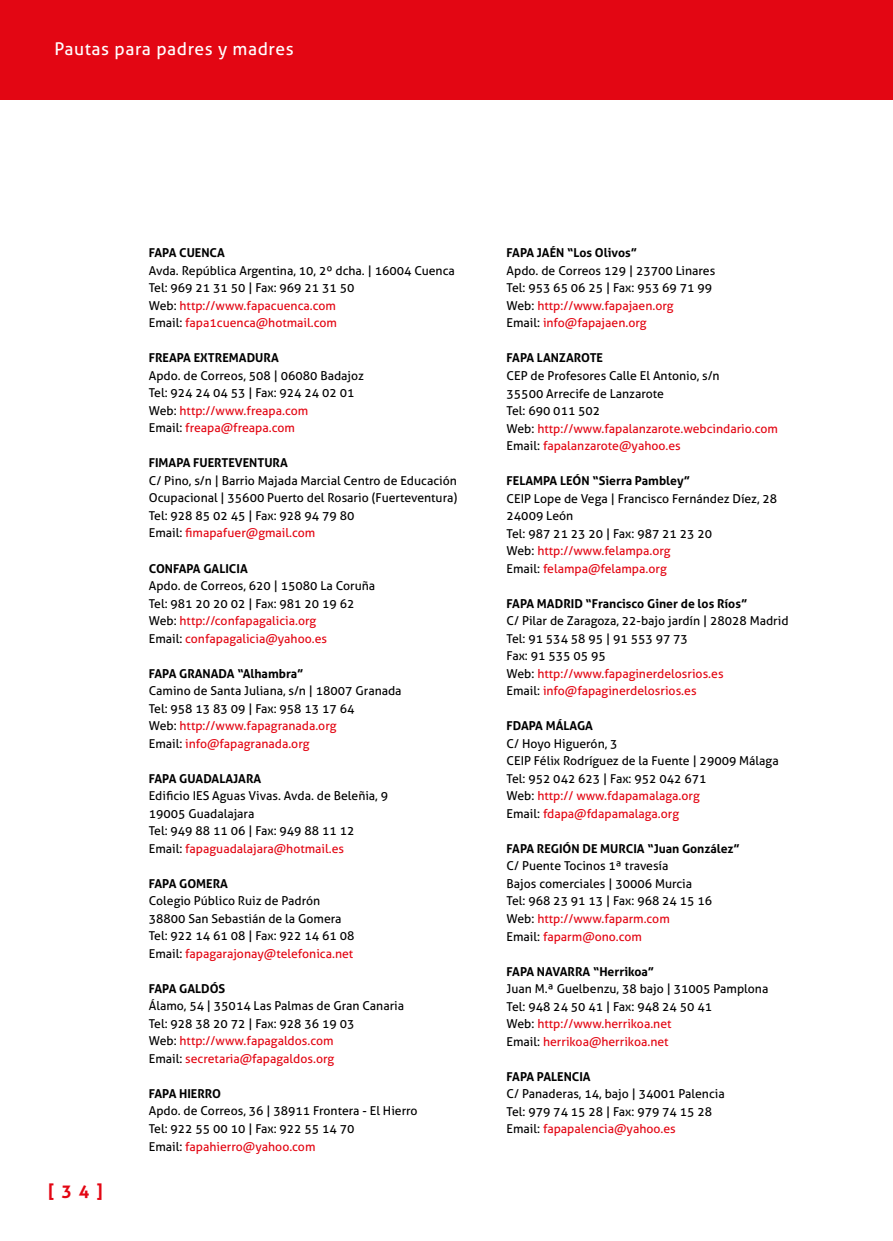
<style>
.page{position:relative;width:893px;height:1241px;background:#fff}
.page>*{position:absolute;margin:0;border:0;box-sizing:border-box;transform-origin:0 0}
.t1{font:17.5px "Aller";letter-spacing:.035em;color:#fff}
.t2{font:700 17.5px "Aller";color:#e30613}
.t3{font:12.25px/17.5px "Aller";color:#000}
.t4{font:700 12.25px "Aller";color:#000}
.s1{color:#e30613}
</style>
<div class="page">
<div style="left:0;top:0;width:893px;height:99px;background:#e30613"></div>
<h1 class="t1" style="left:54px;top:38px;width:241px">Pautas para padres y madres</h1>
<h1 class="t2" style="left:48px;top:1179px;width:56px">[34]</h1>
<p class="t4" style="left:149px;top:245px;width:78px">FAPA CUENCA</p>
<p class="t3" style="left:149px;top:261px;width:308px">Avda. República Argentina, 10, 2º dcha. | 16004 Cuenca Tel: 969 21 31 50 | Fax: 969 21 31 50<br>Web: <span class="s1">http://www.fapacuenca.com<br></span>Email: <span class="s1">fapa1cuenca@hotmail.com</span></p>
<p class="t4" style="left:149px;top:350px;width:131px">FREAPA EXTREMADURA</p>
<p class="t3" style="left:149px;top:366px;width:217px">Apdo. de Correos, 508 | 06080 Badajoz<br>Tel: 924 24 04 53 | Fax: 924 24 02 01<br>Web: <span class="s1">http://www.freapa.com<br></span>Email: <span class="s1">freapa@freapa.com</span></p>
<p class="t4" style="left:149px;top:455px;width:141px">FIMAPA FUERTEVENTURA</p>
<p class="t3" style="left:149px;top:471px;width:310px">C/ Pino, s/n | Barrio Majada Marcial Centro de Educación Ocupacional | 35600 Puerto del Rosario (Fuerteventura)<br>Tel: 928 85 02 45 | Fax: 928 94 79 80<br>Email: <span class="s1">fimapafuer@gmail.com</span></p>
<p class="t4" style="left:149px;top:560px;width:101px">CONFAPA GALICIA</p>
<p class="t3" style="left:149px;top:576px;width:228px">Apdo. de Correos, 620 | 15080 La Coruña Tel: 981 20 20 02 | Fax: 981 20 19 62<br>Web: <span class="s1">http://confapagalicia.org<br></span>Email: <span class="s1">confapagalicia@yahoo.es</span></p>
<p class="t4" style="left:149px;top:665px;width:156px">FAPA GRANADA “Alhambra”</p>
<p class="t3" style="left:149px;top:682px;width:254px">Camino de Santa Juliana, s/n | 18007 Granada Tel: 958 13 83 09 | Fax: 958 13 17 64<br>Web: <span class="s1">http://www.fapagranada.org<br></span>Email: <span class="s1">info@fapagranada.org</span></p>
<p class="t4" style="left:149px;top:770px;width:114px">FAPA GUADALAJARA</p>
<p class="t3" style="left:149px;top:787px;width:241px">Edificio IES Aguas Vivas. Avda. de Beleñia, 9<br>19005 Guadalajara<br>Tel: 949 88 11 06 | Fax: 949 88 11 12<br>Email: <span class="s1">fapaguadalajara@hotmail.es</span></p>
<p class="t4" style="left:149px;top:875px;width:81px">FAPA GOMERA</p>
<p class="t3" style="left:149px;top:892px;width:207px">Colegio Público Ruiz de Padrón 38800 San Sebastián de la Gomera Tel: 922 14 61 08 | Fax: 922 14 61 08<br>Email: <span class="s1">fapagarajonay@telefonica.net</span></p>
<p class="t4" style="left:149px;top:980px;width:78px">FAPA GALDÓS</p>
<p class="t3" style="left:149px;top:997px;width:257px">Álamo, 54 | 35014 Las Palmas de Gran Canaria Tel: 928 38 20 72 | Fax: 928 36 19 03<br>Web: <span class="s1">http://www.fapagaldos.com<br></span>Email: <span class="s1">secretaria@fapagaldos.org</span></p>
<p class="t4" style="left:149px;top:1085px;width:74px">FAPA HIERRO</p>
<p class="t3" style="left:149px;top:1102px;width:270px">Apdo. de Correos, 36 | 38911 Frontera - El Hierro<br>Tel: 922 55 00 10 | Fax: 922 55 14 70<br>Email: <span class="s1">fapahierro@yahoo.com</span></p>
<p class="t4" style="left:507px;top:245px;width:132px">FAPA JAÉN “Los Olivos”</p>
<p class="t3" style="left:507px;top:262px;width:210px">Apdo. de Correos 129 | 23700 Linares<br>Tel: 953 65 06 25 | Fax: 953 69 71 99<br>Web: <span class="s1">http://www.fapajaen.org<br></span>Email: <span class="s1">info@fapajaen.org</span></p>
<p class="t4" style="left:507px;top:350px;width:98px">FAPA LANZAROTE</p>
<p class="t3" style="left:507px;top:367px;width:273px">CEP de Profesores Calle El Antonio, s/n<br>35500 Arrecife de Lanzarote<br>Tel: 690 011 502<br>Web: <span class="s1">http://www.fapalanzarote.webcindario.com </span>Email: <span class="s1">fapalanzarote@yahoo.es</span></p>
<p class="t4" style="left:507px;top:473px;width:185px">FELAMPA LEÓN “Sierra Pambley”</p>
<p class="t3" style="left:507px;top:489px;width:272px">CEIP Lope de Vega | Francisco Fernández Díez, 28<br>24009 León<br>Tel: 987 21 23 20 | Fax: 987 21 23 20<br>Web: <span class="s1">http://www.felampa.org<br></span>Email: <span class="s1">felampa@felampa.org</span></p>
<p class="t4" style="left:507px;top:595px;width:242px">FAPA MADRID “Francisco Giner de los Ríos”</p>
<p class="t3" style="left:507px;top:612px;width:283px">C/ Pilar de Zaragoza, 22-bajo jardín | 28028 Madrid Tel: 91 534 58 95 | 91 553 97 73<br>Fax: 91 535 05 95<br>Web: <span class="s1">http://www.fapaginerdelosrios.es<br></span>Email: <span class="s1">info@fapaginerdelosrios.es</span></p>
<p class="t4" style="left:507px;top:718px;width:88px">FDAPA MÁLAGA</p>
<p class="t3" style="left:507px;top:734px;width:274px">C/ Hoyo Higuerón, 3<br>CEIP Félix Rodríguez de la Fuente | 29009 Málaga Tel: 952 042 623 | Fax: 952 042 671<br>Web: <span class="s1">http:// www.fdapamalaga.org<br></span>Email: <span class="s1">fdapa@fdapamalaga.org</span></p>
<p class="t4" style="left:507px;top:840px;width:235px">FAPA REGIÓN DE MURCIA “Juan González”</p>
<p class="t3" style="left:507px;top:857px;width:207px">C/ Puente Tocinos 1ª travesía<br>Bajos comerciales | 30006 Murcia<br>Tel: 968 23 91 13 | Fax: 968 24 15 16<br>Web: <span class="s1">http://www.faparm.com<br></span>Email: <span class="s1">faparm@ono.com</span></p>
<p class="t4" style="left:507px;top:963px;width:149px">FAPA NAVARRA “Herrikoa”</p>
<p class="t3" style="left:507px;top:979px;width:263px">Juan M.ª Guelbenzu, 38 bajo | 31005 Pamplona Tel: 948 24 50 41 | Fax: 948 24 50 41<br>Web: <span class="s1">http://www.herrikoa.net<br></span>Email: <span class="s1">herrikoa@herrikoa.net</span></p>
<p class="t4" style="left:507px;top:1068px;width:86px">FAPA PALENCIA</p>
<p class="t3" style="left:507px;top:1084px;width:220px">C/ Panaderas, 14, bajo | 34001 Palencia<br>Tel: 979 74 15 28 | Fax: 979 74 15 28<br>Email: <span class="s1">fapapalencia@yahoo.es</span></p>
</div>
